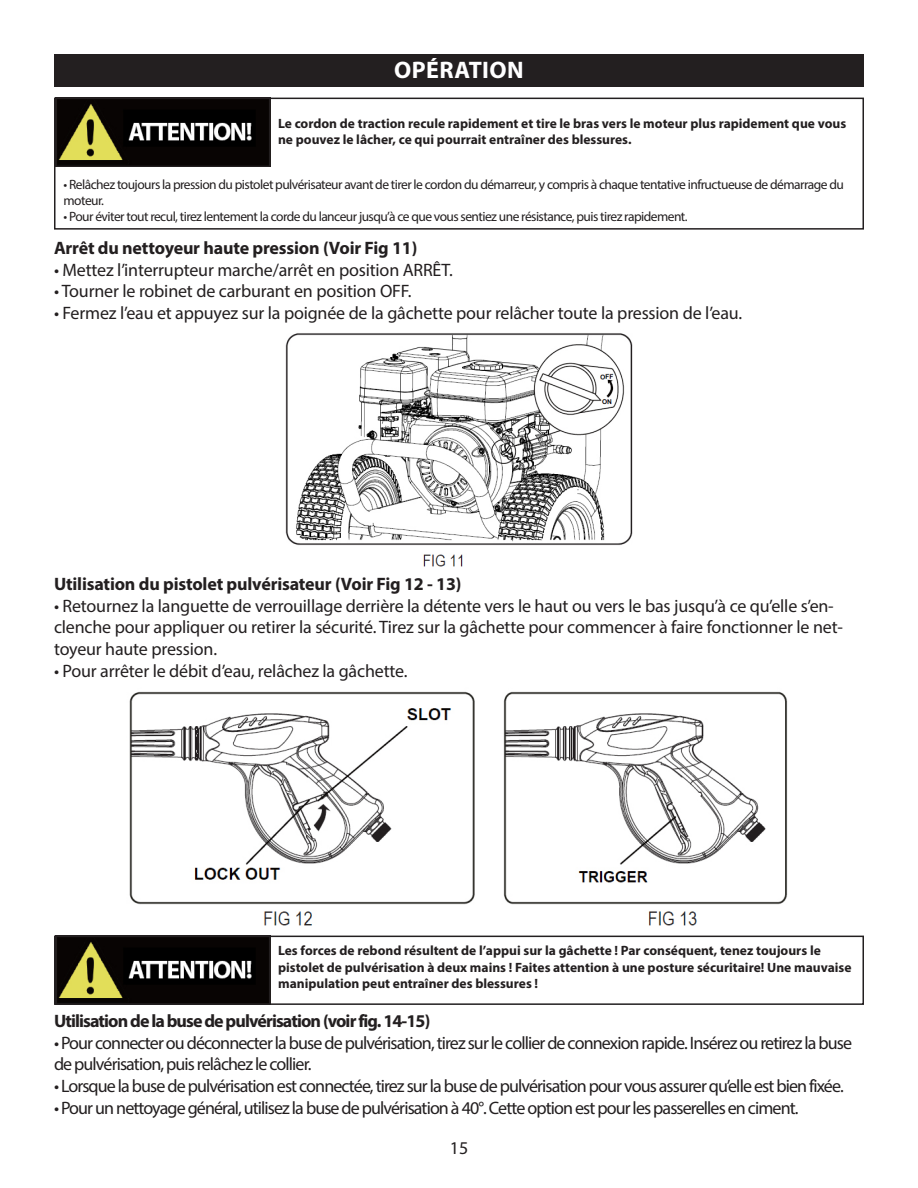
<style>
.page{position:relative;width:918px;height:1188px;background:#fff}
.page>*{position:absolute;margin:0;border:0;box-sizing:border-box;transform-origin:0 0}
.t1{font:700 24px "Myriad Pro";letter-spacing:.02em;color:#fff}
.t2{font:18px/21.6px "Myriad Pro";letter-spacing:-.02em;color:#231f20}
.t3{font:18px/21.6px "Myriad Pro";letter-spacing:-.05em;color:#231f20}
.t4{font:700 18px "Myriad Pro";letter-spacing:-.015em;color:#231f20}
.t5{font:700 18px "Myriad Pro";letter-spacing:-.05em;color:#231f20}
.t6{font:700 13.5px/16.2px "Myriad Pro";color:#231f20}
.t7{font:13.5px/16.2px "Myriad Pro";letter-spacing:-.04em;color:#231f20}
</style>
<div class="page">
<div style="left:54px;top:54px;width:810px;height:33px;background:#231f20"></div>
<img style="left:57px;top:101px;width:213px;height:66px">
<div style="left:54px;top:98px;width:810px;height:132px;border:2px solid #231f20"></div>
<img style="left:285px;top:333px;width:348px;height:234px">
<img style="left:129px;top:691px;width:659px;height:235px">
<img style="left:57px;top:939px;width:213px;height:63px">
<div style="left:54px;top:936px;width:810px;height:69px;border:2px solid #231f20"></div>
<p class="t1" style="left:394px;top:55px;width:131px">OPÉRATION</p>
<p class="t6" style="left:278px;top:115px;width:570px">Le cordon de traction recule rapidement et tire le bras vers le moteur plus rapidement que vous ne pouvez le lâcher, ce qui pourrait entraîner des blessures.</p>
<p class="t7" style="left:64px;top:176px;width:782px">• Relâchez toujours la pression du pistolet pulvérisateur avant de tirer le cordon du démarreur, y compris à chaque tentative infructueuse de démarrage du moteur.</p>
<p class="t7" style="left:64px;top:208px;width:626px">• Pour éviter tout recul, tirez lentement la corde du lanceur jusqu’à ce que vous sentiez une résistance, puis tirez rapidement.</p>
<p class="t4" style="left:54px;top:236px;width:365px">Arrêt du nettoyeur haute pression (Voir Fig 11)</p>
<p class="t2" style="left:54px;top:258px;width:401px">• Mettez l’interrupteur marche/arrêt en position ARRÊT.</p>
<p class="t2" style="left:54px;top:280px;width:359px">• Tourner le robinet de carburant en position OFF.</p>
<p class="t2" style="left:54px;top:302px;width:690px">• Fermez l’eau et appuyez sur la poignée de la gâchette pour relâcher toute la pression de l’eau.</p>
<p class="t4" style="left:54px;top:572px;width:409px">Utilisation du pistolet pulvérisateur (Voir Fig 12 - 13)</p>
<p class="t2" style="left:54px;top:595px;width:790px">• Retournez la languette de verrouillage derrière la détente vers le haut ou vers le bas jusqu’à ce qu’elle s’en&shy;clenche pour appliquer ou retirer la sécurité. Tirez sur la gâchette pour commencer à faire fonctionner le net&shy;toyeur haute pression.</p>
<p class="t2" style="left:54px;top:660px;width:355px">• Pour arrêter le débit d’eau, relâchez la gâchette.</p>
<p class="t6" style="left:278px;top:942px;width:575px">Les forces de rebond résultent de l’appui sur la gâchette ! Par conséquent, tenez toujours le pistolet de pulvérisation à deux mains ! Faites attention à une posture sécuritaire! Une mauvaise manipulation peut entraîner des blessures !</p>
<p class="t5" style="left:54px;top:1009px;width:378px">Utilisation de la buse de pulvérisation (voir fig. 14-15)</p>
<p class="t3" style="left:54px;top:1032px;width:800px">• Pour connecter ou déconnecter la buse de pulvérisation, tirez sur le collier de connexion rapide. Insérez ou retirez la buse de pulvérisation, puis relâchez le collier.</p>
<p class="t3" style="left:54px;top:1075px;width:791px">• Lorsque la buse de pulvérisation est connectée, tirez sur la buse de pulvérisation pour vous assurer qu’elle est bien fixée.</p>
<p class="t3" style="left:54px;top:1096px;width:746px">• Pour un nettoyage général, utilisez la buse de pulvérisation à 40°. Cette option est pour les passerelles en ciment.</p>
<p class="t2" style="left:450px;top:1137px;width:20px">15</p>
</div>
